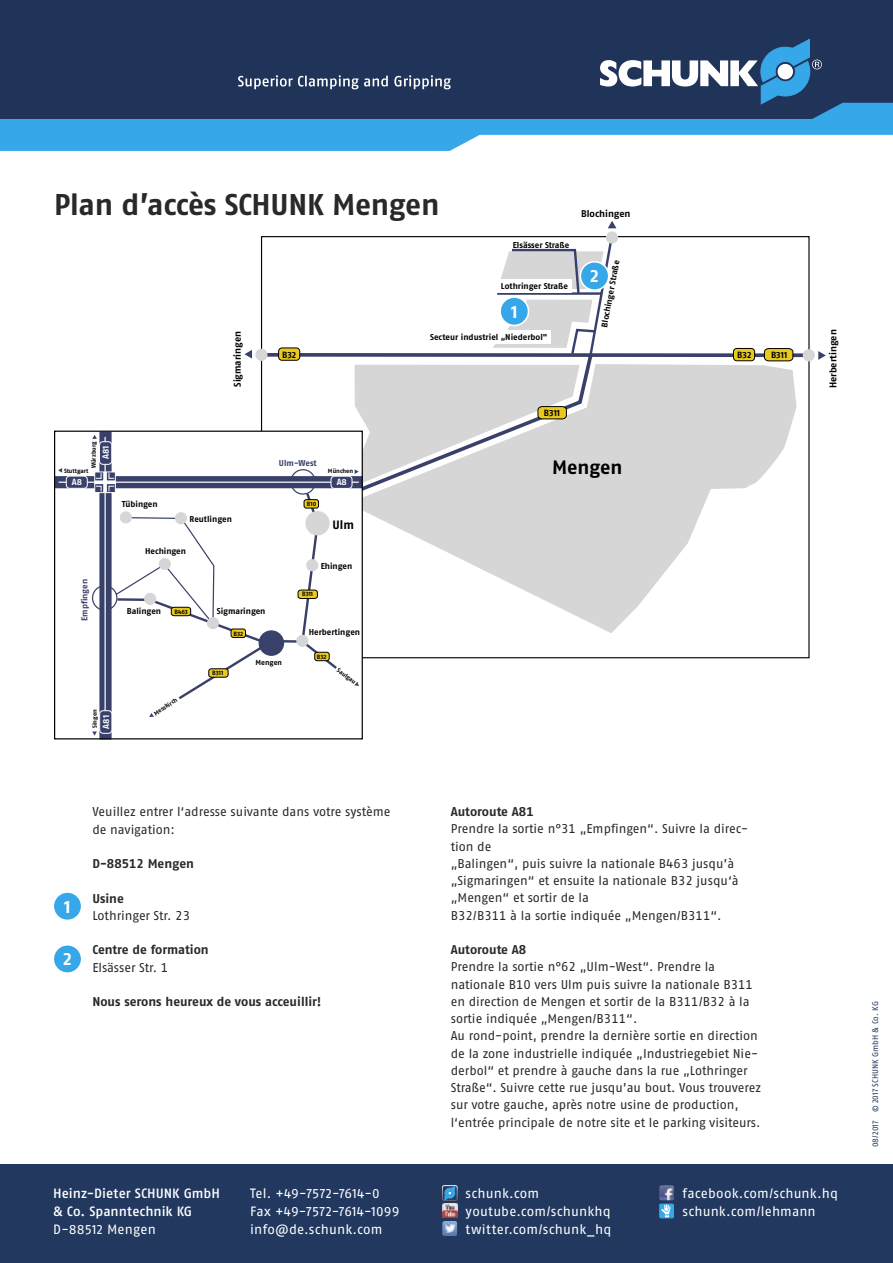
<style>
.page{position:relative;width:893px;height:1263px;background:#fff}
.page>*{position:absolute;margin:0;border:0;box-sizing:border-box;transform-origin:0 0}
.t1{font:700 30px "SCHUNK Fago Pro";letter-spacing:-.01em;color:#292929}
.t2{font:700 19.5px "SCHUNK Fago Pro";letter-spacing:-.005em;color:#000}
.t3{font:700 18px "SCHUNK Fago Pro";color:#fff}
.t4{font:13.5px/18px "SCHUNK Fago Pro";letter-spacing:.015em;color:#fff}
.t5{font:500 13.5px/18px "SCHUNK Fago Pro";color:#fff}
.t6{font:12.75px/17.2px "SCHUNK Fago Pro";letter-spacing:-.005em;color:#292929}
.t7{font:700 12.75px "SCHUNK Fago Pro";color:#292929}
.t8{font:700 12.15px "SCHUNK Fago Pro";color:#000}
.t9{font:700 9.75px "SCHUNK Fago Pro";letter-spacing:-.005em;color:#000}
.t10{font:700 9px "SCHUNK Fago Pro";color:#000}
.t11{font:700 9px "SCHUNK Fago Pro";color:#fff}
.t12{font:700 8.55px "SCHUNK Fago Pro";letter-spacing:-.005em;color:#000}
.t13{font:700 8.55px "SCHUNK Fago Pro";color:#39416b}
.t14{font:8.25px "SCHUNK Fago Pro";color:#22385f}
.t15{font:700 7.35px "SCHUNK Fago Pro";letter-spacing:-.005em;color:#000}
.t16{font:700 6.15px "SCHUNK Fago Pro";letter-spacing:-.005em;color:#000}
</style>
<div class="page">
<div style="left:0;top:0;width:893px;height:129px;background:#20345a"></div>
<svg style="left:0;top:39px;width:893px;height:112px"></svg>
<div style="left:0;top:1164px;width:893px;height:99px;background:#22385f"></div>
<div style="left:442px;top:1185px;width:15px;height:15px;border:1px solid #fff;border-radius:2px"></div>
<svg style="left:445px;top:1186px;width:10px;height:14px"></svg>
<img style="left:442px;top:1203px;width:15px;height:15px">
<img style="left:442px;top:1221px;width:15px;height:15px">
<img style="left:659px;top:1185px;width:15px;height:15px">
<div style="left:659px;top:1203px;width:15px;height:15px;background:#36a7e9;border-radius:2px"></div>
<svg style="left:661px;top:1204px;width:9px;height:13px"></svg>
<svg style="left:259px;top:351px;width:553px;height:80px"></svg>
<svg style="left:324px;top:364px;width:472px;height:269px;fill:#d6d6d6"></svg>
<div style="left:803px;top:349px;width:12px;height:12px;background:#d6d6d6;border-radius:50%"></div>
<div style="left:255px;top:349px;width:12px;height:12px;background:#d6d6d6;border-radius:50%"></div>
<svg style="left:818px;top:351px;width:8px;height:9px"></svg>
<svg style="left:244px;top:350px;width:8px;height:9px"></svg>
<div style="left:279px;top:348px;width:21px;height:12px;background:#e9c91e;border-radius:3px"></div>
<div style="left:278px;top:347px;width:22px;height:14px;border:1px solid #000;border-radius:3px"></div>
<div style="left:606px;top:231px;width:12px;height:13px;background:#d6d6d6;border-radius:50%"></div>
<svg style="left:608px;top:221px;width:8px;height:7px"></svg>
<svg style="left:763px;top:348px;width:31px;height:14px"></svg>
<svg style="left:537px;top:406px;width:30px;height:14px"></svg>
<div style="left:733px;top:348px;width:22px;height:13px;background:#e9c91e;border-radius:3px"></div>
<div style="left:733px;top:348px;width:22px;height:13px;border:1px solid #000;border-radius:3px"></div>
<svg style="left:492px;top:235px;width:122px;height:123px"></svg>
<div style="left:56px;top:431px;width:306px;height:308px;background:#fff"></div>
<svg style="left:56px;top:476px;width:305px;height:12px"></svg>
<div style="left:99px;top:432px;width:13px;height:307px;background:#39416b"></div>
<hr style="left:105px;top:437px;width:1px;height:296px;background:#fff">
<hr style="left:59px;top:482px;width:300px;height:1px;background:#fff">
<div style="left:331px;top:476px;width:21px;height:12px;background:#39416b;border-radius:3px"></div>
<div style="left:331px;top:476px;width:21px;height:13px;border:1px solid #fff;border-radius:3px"></div>
<div style="left:66px;top:476px;width:21px;height:12px;background:#39416b;border-radius:3px"></div>
<div style="left:66px;top:476px;width:22px;height:13px;border:1px solid #fff;border-radius:3px"></div>
<div style="left:100px;top:442px;width:12px;height:22px;background:#39416b;border-radius:3px"></div>
<div style="left:99px;top:441px;width:13px;height:24px;border:1px solid #fff;border-radius:3px"></div>
<div style="left:100px;top:711px;width:12px;height:22px;background:#39416b;border-radius:3px"></div>
<div style="left:99px;top:710px;width:13px;height:24px;border:1px solid #fff;border-radius:3px"></div>
<svg style="left:92px;top:731px;width:5px;height:4px"></svg>
<svg style="left:355px;top:469px;width:4px;height:5px"></svg>
<svg style="left:58px;top:468px;width:4px;height:5px"></svg>
<svg style="left:92px;top:435px;width:5px;height:4px"></svg>
<svg style="left:149px;top:713px;width:5px;height:4px"></svg>
<div style="left:54px;top:431px;width:309px;height:308px;border:1px solid #000"></div>
<svg style="left:91px;top:468px;width:249px;height:234px"></svg>
<div style="left:296px;top:635px;width:12px;height:12px;background:#d6d6d6;border-radius:50%"></div>
<div style="left:315px;top:652px;width:14px;height:9px;background:#e9c91e;border-radius:2px"></div>
<div style="left:314px;top:652px;width:15px;height:9px;border:1px solid #000;border-radius:2px"></div>
<svg style="left:354px;top:682px;width:5px;height:4px"></svg>
<div style="left:306px;top:559px;width:12px;height:12px;background:#d6d6d6;border-radius:50%"></div>
<div style="left:53px;top:892px;width:29px;height:28px;background:#36a7e9;border-radius:50%"></div>
<div style="left:53px;top:891px;width:29px;height:30px;border:2px solid #fff;border-radius:50%"></div>
<div style="left:500px;top:297px;width:28px;height:28px;background:#36a7e9;border-radius:50%"></div>
<div style="left:499px;top:296px;width:30px;height:30px;border:2px solid #fff;border-radius:50%"></div>
<div style="left:53px;top:945px;width:29px;height:28px;background:#36a7e9;border-radius:50%"></div>
<div style="left:53px;top:944px;width:29px;height:30px;border:2px solid #fff;border-radius:50%"></div>
<div style="left:580px;top:262px;width:29px;height:28px;background:#36a7e9;border-radius:50%"></div>
<div style="left:580px;top:261px;width:29px;height:30px;border:2px solid #fff;border-radius:50%"></div>
<h1 class="t1" style="left:54px;top:187px;width:387px">Plan d’accès SCHUNK Mengen</h1>
<p class="t12" style="left:513px;top:240px;width:58px">Elsässer Straße</p>
<p class="t12" style="left:501px;top:281px;width:68px">Lothringer Straße</p>
<h3 class="t3" style="left:511px;top:300px;width:8px">1</h3>
<p class="t9" style="left:232px;top:387px;width:57px;rotate:-90deg">Sigmaringen</p>
<p class="t10" style="left:282px;top:349px;width:16px">B32</p>
<p class="t12" style="left:430px;top:332px;width:119px">Secteur industriel “Niederbol"</p>
<p class="t10" style="left:544px;top:407px;width:18px">B311</p>
<p class="t9" style="left:581px;top:207px;width:51px">Blochingen</p>
<p class="t12" style="left:599px;top:326px;width:69px;rotate:-79deg">Blochinger Straße</p>
<h3 class="t3" style="left:590px;top:265px;width:10px">2</h3>
<p class="t16" style="left:90px;top:468px;width:28px;rotate:-90deg">Würzburg</p>
<p class="t11" style="left:100px;top:459px;width:15px;rotate:-90deg">A81</p>
<p class="t16" style="left:64px;top:467px;width:26px">Stuttgart</p>
<p class="t13" style="left:279px;top:458px;width:39px">Ulm-West</p>
<p class="t16" style="left:328px;top:467px;width:27px">München</p>
<p class="t11" style="left:72px;top:477px;width:12px">A8</p>
<p class="t11" style="left:337px;top:477px;width:12px">A8</p>
<p class="t13" style="left:79px;top:621px;width:43px;rotate:-90deg">Empfingen</p>
<p class="t16" style="left:91px;top:728px;width:20px;rotate:-90deg">Singen</p>
<p class="t11" style="left:101px;top:728px;width:15px;rotate:-90deg">A81</p>
<p class="t12" style="left:122px;top:499px;width:37px">Tübingen</p>
<p class="t12" style="left:190px;top:513px;width:44px">Reutlingen</p>
<p class="t12" style="left:145px;top:545px;width:43px">Hechingen</p>
<p class="t12" style="left:127px;top:605px;width:36px">Balingen</p>
<p class="t12" style="left:217px;top:605px;width:50px">Sigmaringen</p>
<p class="t16" style="left:233px;top:630px;width:11px">B32</p>
<p class="t16" style="left:174px;top:608px;width:15px">B463</p>
<p class="t16" style="left:152px;top:710px;width:28px;rotate:-33deg">Messkirch</p>
<p class="t16" style="left:212px;top:669px;width:13px">B311</p>
<p class="t15" style="left:256px;top:658px;width:28px">Mengen</p>
<p class="t16" style="left:307px;top:500px;width:11px">B10</p>
<p class="t8" style="left:332px;top:518px;width:23px">Ulm</p>
<p class="t16" style="left:302px;top:590px;width:14px;rotate:-2deg">B311</p>
<p class="t12" style="left:321px;top:560px;width:33px">Ehingen</p>
<p class="t12" style="left:309px;top:627px;width:53px">Herbertingen</p>
<p class="t16" style="left:317px;top:653px;width:11px">B32</p>
<p class="t16" style="left:340px;top:666px;width:23px;rotate:36deg">Saulgau</p>
<h2 class="t2" style="left:552px;top:455px;width:72px">Mengen</h2>
<p class="t10" style="left:737px;top:350px;width:16px">B32</p>
<p class="t10" style="left:771px;top:349px;width:18px">B311</p>
<h3 class="t3" style="left:64px;top:895px;width:8px">1</h3>
<h3 class="t3" style="left:63px;top:948px;width:10px">2</h3>
<p class="t6" style="left:92px;top:803px;width:299px">Veuillez entrer l‘adresse suivante dans votre système de navigation:</p>
<p class="t7" style="left:92px;top:856px;width:103px">D-88512 Mengen</p>
<p class="t7" style="left:92px;top:890px;width:33px">Usine</p>
<p class="t6" style="left:92px;top:907px;width:99px">Lothringer Str. 23</p>
<p class="t7" style="left:92px;top:942px;width:118px">Centre de formation</p>
<p class="t6" style="left:92px;top:958px;width:77px">Elsässer Str. 1</p>
<p class="t7" style="left:92px;top:994px;width:231px">Nous serons heureux de vous acceuillir!</p>
<p class="t7" style="left:451px;top:804px;width:85px">Autoroute A81</p>
<p class="t6" style="left:451px;top:820px;width:299px">Prendre la sortie n°31 „Empfingen“. Suivre la direc&shy;tion de<br>„Balingen“, puis suivre la nationale B463 jusqu’à „Sigmaringen“ et ensuite la nationale B32 jusqu‘à „Mengen“ et sortir de la<br>B32/B311 à la sortie indiquée „Mengen/B311“.</p>
<p class="t7" style="left:451px;top:942px;width:77px">Autoroute A8</p>
<p class="t6" style="left:451px;top:958px;width:312px">Prendre la sortie n°62 „Ulm-West“. Prendre la nationale B10 vers Ulm puis suivre la nationale B311 en direction de Mengen et sortir de la B311/B32 à la sortie indiquée „Mengen/B311“.<br>Au rond-point, prendre la dernière sortie en direction de la zone industrielle indiquée „Industriegebiet Nie&shy;derbol“ et prendre à gauche dans la rue „Lothringer Straße“. Suivre cette rue jusqu’au bout. Vous trouverez sur votre gauche, après notre usine de production, l‘entrée principale de notre site et le parking visiteurs.</p>
<p class="t9" style="left:827px;top:388px;width:60px;rotate:-90deg">Herbertingen</p>
<p class="t5" style="left:53px;top:1184px;width:168px">Heinz-Dieter SCHUNK GmbH &amp; Co. Spanntechnik KG</p>
<p class="t4" style="left:53px;top:1220px;width:104px">D-88512 Mengen</p>
<p class="t4" style="left:250px;top:1184px;width:151px">Tel. +49-7572-7614-0<br>Fax +49-7572-7614-1099 info@de.schunk.com</p>
<p class="t4" style="left:466px;top:1184px;width:147px">schunk.com youtube.com/schunkhq twitter.com/schunk_hq</p>
<p class="t4" style="left:683px;top:1185px;width:157px">facebook.com/schunk.hq schunk.com/lehmann</p>
<p class="t14" style="left:870px;top:1147px;width:147px;rotate:-90deg">08/2017 © 2017 SCHUNK GmbH &amp; Co. KG</p>
</div>
